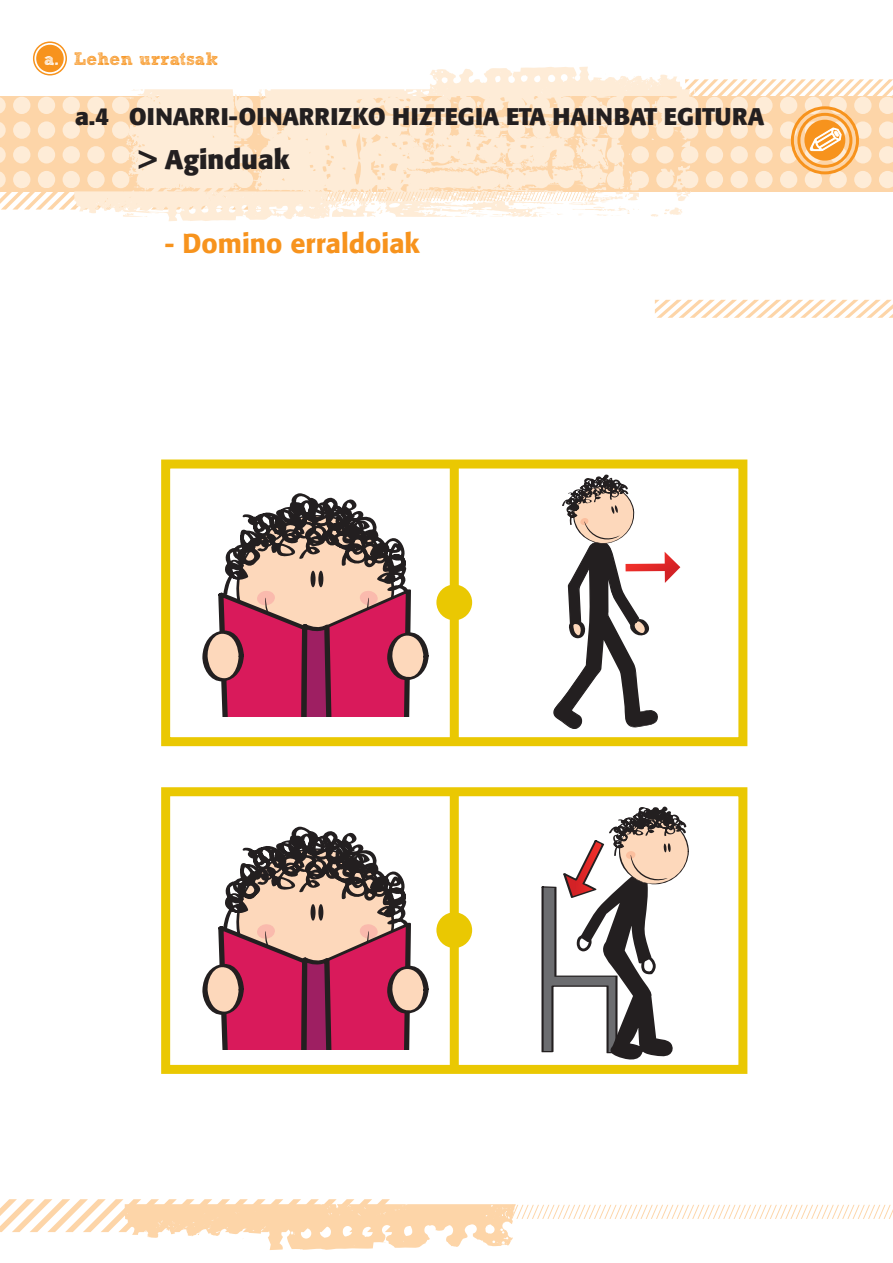
<style>
.page{position:relative;width:893px;height:1263px;background:#fff}
.page>*{position:absolute;margin:0;border:0;box-sizing:border-box;transform-origin:0 0}
.t1{font:500 27px "Formata";color:#f7931d}
.t2{font:700 27px "Formata";color:#231f20}
.t3{font:700 24px "Formata";letter-spacing:-.01em;color:#231f20}
.t4{font:18px "Sketch Rockwell";color:#f7931d}
.t5{font:18px "Sketch Rockwell";color:#fff}
</style>
<div class="page">
<div style="left:161px;top:787px;width:586px;height:287px;border:9px solid #eac802"></div>
<div style="left:450px;top:791px;width:9px;height:278px;background:#eac802"></div>
<div style="left:436px;top:912px;width:36px;height:36px;background:#eac802;border-radius:50%"></div>
<svg style="left:430px;top:67px;width:463px;height:30px"></svg>
<svg style="left:0;top:97px;width:893px;height:91px;background:#fddcb8"></svg>
<svg style="left:123px;top:89px;width:572px;height:128px;background:#fde8cf"></svg>
<svg style="left:0;top:188px;width:596px;height:33px"></svg>
<svg style="left:0;top:1199px;width:893px;height:51px"></svg>
<div style="left:33px;top:41px;width:34px;height:34px;border:2px solid #f7931d;border-radius:50%"></div>
<div style="left:37px;top:45px;width:26px;height:26px;background:#f7931d;border-radius:50%"></div>
<div style="left:36px;top:45px;width:28px;height:27px;border:2px solid #f7931d;border-radius:50%"></div>
<svg style="left:655px;top:300px;width:238px;height:18px"></svg>
<div style="left:791px;top:106px;width:68px;height:68px;border:3px solid #f7931d;border-radius:50%"></div>
<div style="left:797px;top:113px;width:55px;height:55px;border:3px solid #f7931d;border-radius:50%"></div>
<div style="left:806px;top:121px;width:38px;height:38px;background:#f7931d;border-radius:50%"></div>
<div style="left:804px;top:120px;width:41px;height:41px;border:3px solid #f7931d;border-radius:50%"></div>
<svg style="left:810px;top:127px;width:31px;height:24px"></svg>
<div style="left:161px;top:459px;width:586px;height:287px;border:9px solid #eac802"></div>
<div style="left:450px;top:464px;width:9px;height:277px;background:#eac802"></div>
<div style="left:436px;top:585px;width:36px;height:35px;background:#eac802;border-radius:50%"></div>
<svg style="left:202px;top:493px;width:227px;height:223px"></svg>
<svg style="left:202px;top:827px;width:227px;height:223px"></svg>
<svg style="left:553px;top:475px;width:127px;height:254px"></svg>
<svg style="left:541px;top:806px;width:148px;height:253px"></svg>
<p class="t5" style="left:44px;top:48px;width:16px">a.</p>
<p class="t4" style="left:74px;top:48px;width:145px">Lehen urratsak</p>
<p class="t3" style="left:75px;top:102px;width:691px">a.4 OINARRI-OINARRIZKO HIZTEGIA ETA HAINBAT EGITURA</p>
<p class="t2" style="left:139px;top:143px;width:153px">&gt; Aginduak</p>
<p class="t1" style="left:164px;top:226px;width:257px">- Domino erraldoiak</p>
</div>
